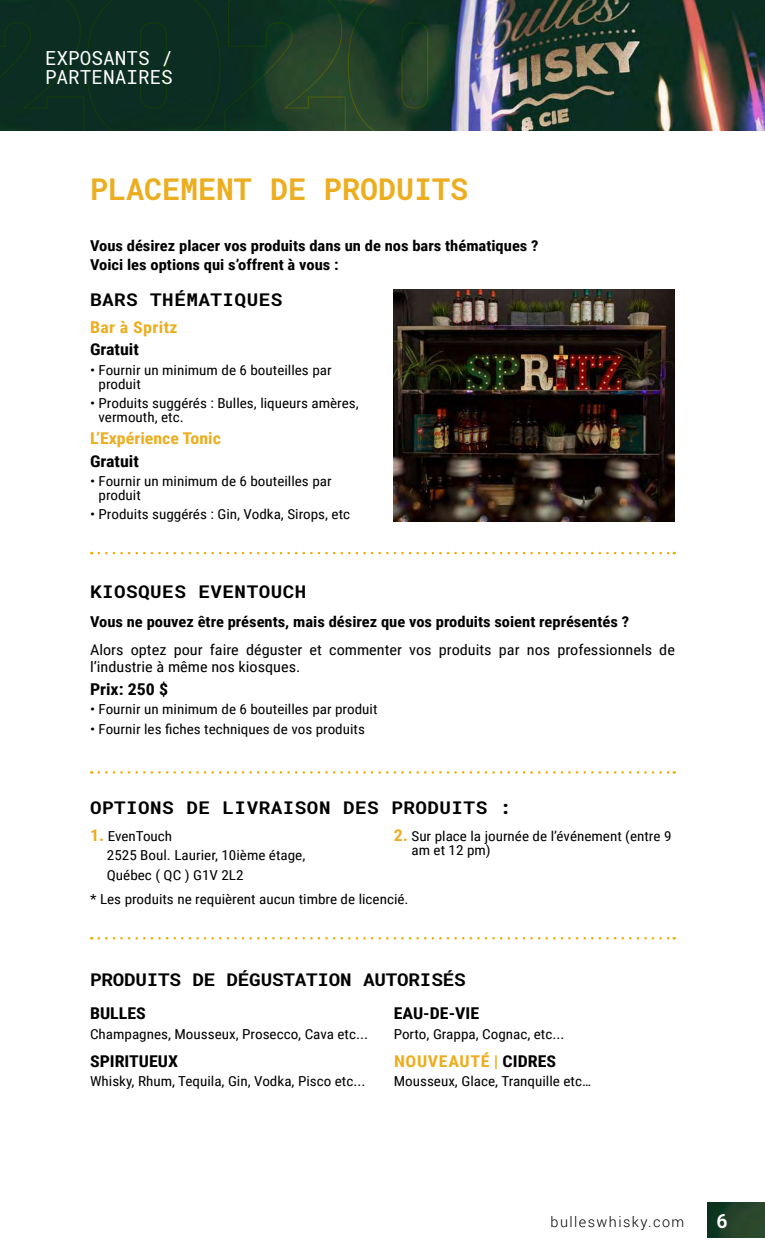
<style>
.page{position:relative;width:765px;height:1260px;background:#fff}
.page>*{position:absolute;margin:0;border:0;box-sizing:border-box;transform-origin:0 0}
.t1{font:700 30px "Roboto Mono";color:#ecae20}
.t2{font:19.38px/18.9px "Roboto Mono";color:#fff}
.t3{font:700 19.38px "Roboto Mono";color:#fff}
.t4{font:700 17.5px "Roboto Mono";letter-spacing:.025em;color:#000;scale:1.1 1}
.t5{font:700 17.5px "Roboto Mono";letter-spacing:-.01em;color:#000;scale:1.1 1}
.t6{font:700 16.25px "Roboto Condensed";color:#000;scale:1.1 1}
.t7{font:700 16.25px "Roboto Condensed";color:#ecae20;scale:1.1 1}
.t8{font:700 16.25px "Roboto Condensed";letter-spacing:.035em;color:#ecae20;scale:1.1 1}
.t9{font:700 16.25px "Roboto Condensed";letter-spacing:.02em;color:#ecae20;scale:1.1 1}
.t10{font:700 15px/18.8px "Roboto Condensed";color:#000;scale:1.1 1}
.t11{font:14.75px/17px "Roboto Condensed";color:#000;scale:1.1 1}
.t12{font:300 14.38px "Roboto";letter-spacing:.1em;color:#000}
.t13{font:13.75px/13.8px "Roboto Condensed";color:#000;scale:1.1 1}
.s1{font-weight:700;font-size:16.25px;color:#ecae20}
.s2{color:#000}
</style>
<div class="page">
<img style="left:449px;top:0;width:316px;height:131px">
<svg style="left:0;top:0;width:449px;height:131px;background:#133422"></svg>
<img style="left:707px;top:1202px;width:58px;height:36px">
<svg style="left:99px;top:552px;width:576px;height:2px"></svg>
<svg style="left:99px;top:771px;width:576px;height:3px"></svg>
<svg style="left:99px;top:937px;width:576px;height:3px"></svg>
<img style="left:394px;top:289px;width:281px;height:232px">
<h2 class="t2" style="left:45px;top:48px;width:129px">EXPOSANTS /<br>PARTENAIRES</h2>
<h1 class="t1" style="left:90px;top:168px;width:380px">PLACEMENT DE PRODUITS</h1>
<p class="t10" style="left:90px;top:236px;width:409px">Vous désirez placer vos produits dans un de nos bars thématiques ?<br>Voici les options qui s’offrent à vous :</p>
<p class="t4" style="left:90px;top:287px;width:176px">BARS THÉMATIQUES</p>
<p class="t9" style="left:90px;top:316px;width:81px">Bar à Spritz</p>
<p class="t6" style="left:90px;top:338px;width:46px">Gratuit</p>
<p class="t13" style="left:99px;top:363px;width:213px;text-indent:-9px">• Fournir un minimum de 6 bouteilles par produit</p>
<p class="t13" style="left:99px;top:396px;width:238px;text-indent:-9px">• Produits suggérés : Bulles, liqueurs amères, vermouth, etc.</p>
<p class="t7" style="left:90px;top:427px;width:121px">L’Expérience Tonic</p>
<p class="t6" style="left:90px;top:450px;width:46px">Gratuit</p>
<p class="t13" style="left:99px;top:474px;width:213px;text-indent:-9px">• Fournir un minimum de 6 bouteilles par produit</p>
<p class="t13" style="left:90px;top:507px;width:238px">• Produits suggérés : Gin, Vodka, Sirops, etc</p>
<p class="t4" style="left:90px;top:580px;width:198px">KIOSQUES EVENTOUCH</p>
<p class="t10" style="left:90px;top:612px;width:492px">Vous ne pouvez être présents, mais désirez que vos produits soient représentés ?</p>
<p class="t11" style="left:90px;top:641px;width:533px">Alors optez pour faire déguster et commenter vos produits par nos professionnels de l’industrie à même nos kiosques.</p>
<p class="t6" style="left:90px;top:678px;width:73px">Prix: 250 $</p>
<p class="t13" style="left:90px;top:702px;width:263px">• Fournir un minimum de 6 bouteilles par produit</p>
<p class="t13" style="left:90px;top:722px;width:251px">• Fournir les fiches techniques de vos produits</p>
<p class="t4" style="left:90px;top:795px;width:385px">OPTIONS DE LIVRAISON DES PRODUITS :</p>
<p class="t13" style="left:107px;top:826px;width:182px;line-height:19.4px;text-indent:-17px"><span class="s1">1.</span> EvenTouch<br>2525 Boul. Laurier, 10ième étage,<br>Québec ( QC ) G1V 2L2</p>
<p class="t13" style="left:411px;top:829px;width:238px;text-indent:-18px"><span class="s1">2.</span> Sur place la journée de l’événement (entre 9 am et 12 pm)</p>
<p class="t13" style="left:90px;top:892px;width:291px">* Les produits ne requièrent aucun timbre de licencié.</p>
<p class="t5" style="left:90px;top:967px;width:343px">PRODUITS DE DÉGUSTATION AUTORISÉS</p>
<p class="t6" style="left:90px;top:1002px;width:52px">BULLES</p>
<p class="t13" style="left:90px;top:1027px;width:254px">Champagnes, Mousseux, Prosecco, Cava etc...</p>
<p class="t6" style="left:90px;top:1050px;width:82px">SPIRITUEUX</p>
<p class="t13" style="left:90px;top:1074px;width:252px">Whisky, Rhum, Tequila, Gin, Vodka, Pisco etc...</p>
<p class="t6" style="left:394px;top:1002px;width:79px">EAU-DE-VIE</p>
<p class="t13" style="left:394px;top:1027px;width:157px">Porto, Grappa, Cognac, etc...</p>
<p class="t8" style="left:394px;top:1050px;width:149px">NOUVEAUTÉ | <span class="s2">CIDRES</span></p>
<p class="t13" style="left:394px;top:1074px;width:181px">Mousseux, Glace, Tranquille etc…</p>
<p class="t12" style="left:551px;top:1212px;width:135px">bulleswhisky.com</p>
<h2 class="t3" style="left:717px;top:1207px;width:13px">6</h2>
</div>
